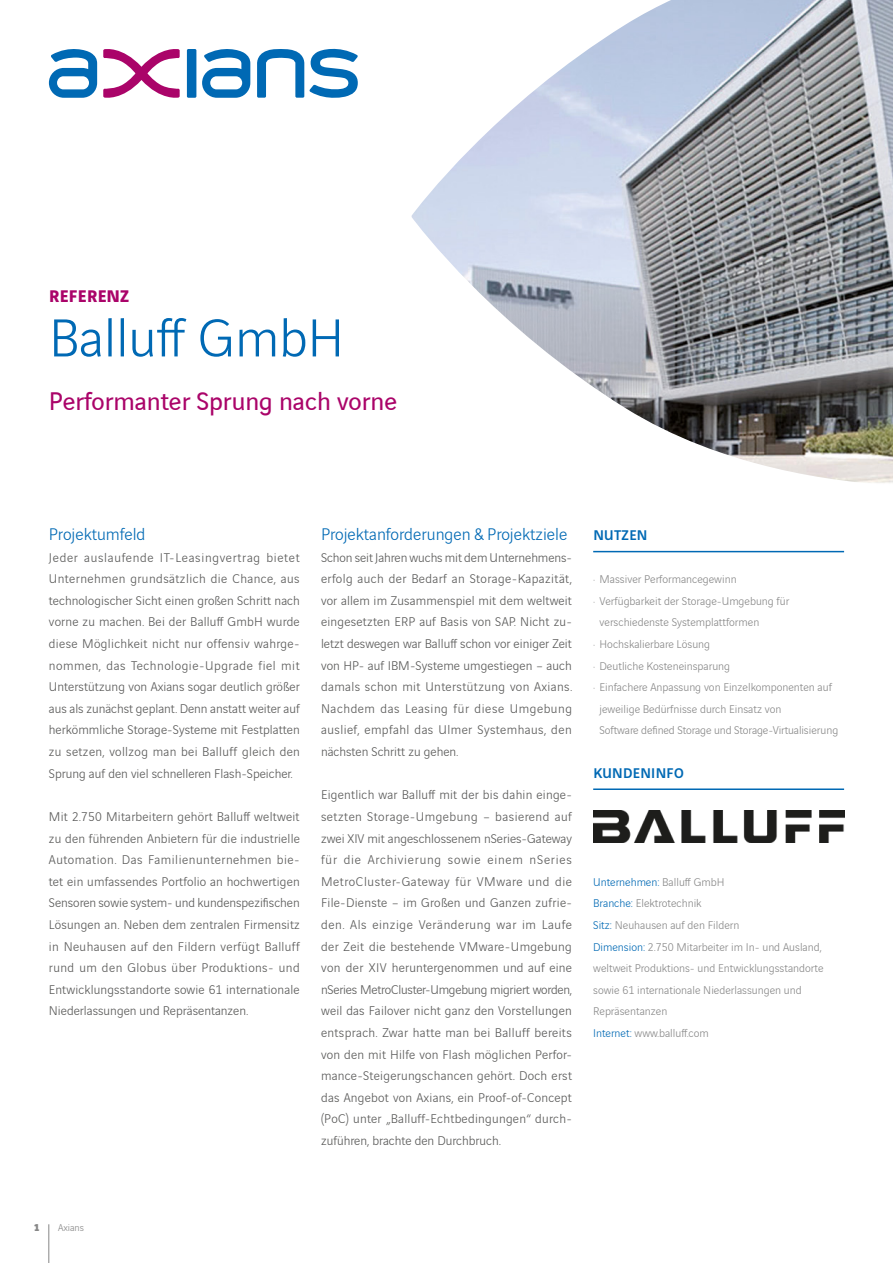
<style>
.page{position:relative;width:893px;height:1263px;background:#fff}
.page>*{position:absolute;margin:0;border:0;box-sizing:border-box;transform-origin:0 0}
.t1{font:300 57px "Vinci Sans";color:#0069b4}
.t2{font:27px "Vinci Sans";color:#aa0469}
.t3{font:300 18px "Vinci Sans";color:#0069b4}
.t4{font:700 18px "Vinci Sans";letter-spacing:.02em;color:#aa0469}
.t5{font:500 15px "Vinci Sans";letter-spacing:.02em;color:#0069b4}
.t6{font:300 13.5px/21.6px "Vinci Sans";color:#575756;text-align:justify}
.t7{font:300 12px/21.6px "Vinci Sans";color:#878787}
.t8{font:300 10.5px "Vinci Sans";color:#878787}
.t9{font:900 10.5px "Vinci Sans";color:#878787}
.s1{color:#0069b4}
</style>
<div class="page">
<hr style="left:48px;top:1224px;width:1px;height:39px;background:#878787">
<div style="left:187px;top:49px;width:9px;height:49px;background:#0069b4;border-radius:2px"></div>
<svg style="left:103px;top:49px;width:77px;height:49px"></svg>
<svg style="left:202px;top:49px;width:48px;height:49px"></svg>
<svg style="left:49px;top:49px;width:48px;height:49px"></svg>
<svg style="left:257px;top:49px;width:101px;height:49px"></svg>
<img style="left:412px;top:0;width:481px;height:483px">
<hr style="left:593px;top:551px;width:251px;height:1px;background:#0069b4">
<hr style="left:593px;top:788px;width:251px;height:2px;background:#0069b4">
<img style="left:593px;top:810px;width:251px;height:32px">
<h3 class="t4" style="left:49px;top:282px;width:82px">REFERENZ</h3>
<h1 class="t1" style="left:49px;top:296px;width:297px">Balluff GmbH</h1>
<h2 class="t2" style="left:49px;top:382px;width:350px">Performanter Sprung nach vorne</h2>
<h3 class="t3" style="left:49px;top:521px;width:98px">Projektumfeld</h3>
<p class="t6" style="left:49px;top:545px;width:253px">Jeder auslaufende IT-Leasingvertrag bietet Unternehmen grundsätzlich die Chance, aus technologischer Sicht einen großen Schritt nach vorne zu machen. Bei der Balluff GmbH wurde diese Möglichkeit nicht nur offensiv wahrge&shy;nommen, das Technologie-Upgrade fiel mit Unterstützung von Axians sogar deutlich größer aus als zunächst geplant. Denn anstatt weiter auf herkömmliche Storage-Systeme mit Festplatten zu setzen, vollzog man bei Balluff gleich den Sprung auf den viel schnelleren Flash-Speicher.</p>
<p class="t6" style="left:49px;top:804px;width:253px">Mit 2.750 Mitarbeitern gehört Balluff weltweit zu den führenden Anbietern für die industrielle Automation. Das Familienunternehmen bie&shy;tet ein umfassendes Portfolio an hochwertigen Sensoren sowie system- und kundenspezifischen Lösungen an. Neben dem zentralen Firmensitz in Neuhausen auf den Fildern verfügt Balluff rund um den Globus über Produktions- und Entwicklungsstandorte sowie 61 internationale Niederlassungen und Repräsentanzen.</p>
<h3 class="t3" style="left:321px;top:521px;width:248px">Projektanforderungen &amp; Projektziele</h3>
<p class="t6" style="left:321px;top:545px;width:253px">Schon seit Jahren wuchs mit dem Unternehmens&shy;erfolg auch der Bedarf an Storage-Kapazität, vor allem im Zusammenspiel mit dem weltweit eingesetzten ERP auf Basis von SAP. Nicht zu&shy;letzt deswegen war Balluff schon vor einiger Zeit von HP- auf IBM-Systeme umgestiegen – auch damals schon mit Unterstützung von Axians.<br>Nachdem das Leasing für diese Umgebung auslief, empfahl das Ulmer Systemhaus, den nächsten Schritt zu gehen.</p>
<p class="t6" style="left:321px;top:783px;width:253px">Eigentlich war Balluff mit der bis dahin einge&shy;setzten Storage-Umgebung – basierend auf zwei XIV mit angeschlossenem nSeries-Gateway für die Archivierung sowie einem nSeries MetroCluster-Gateway für VMware und die File-Dienste – im Großen und Ganzen zufrie&shy;den. Als einzige Veränderung war im Laufe der Zeit die bestehende VMware-Umgebung von der XIV heruntergenommen und auf eine nSeries MetroCluster-Umgebung migriert worden, weil das Failover nicht ganz den Vorstellungen entsprach. Zwar hatte man bei Balluff bereits von den mit Hilfe von Flash möglichen Perfor&shy;mance-Steigerungschancen gehört. Doch erst das Angebot von Axians, ein Proof-of-Concept (PoC) unter „Balluff-Echtbedingungen“ durch&shy;zuführen, brachte den Durchbruch.</p>
<p class="t5" style="left:593px;top:523px;width:56px">NUTZEN</p>
<p class="t7" style="left:593px;top:567px;width:145px">· Massiver Performancegewinn</p>
<p class="t7" style="left:593px;top:589px;width:198px">· Verfügbarkeit der Storage-Umgebung für</p>
<p class="t7" style="left:600px;top:611px;width:161px">verschiedenste Systemplattformen</p>
<p class="t7" style="left:593px;top:632px;width:118px">· Hochskalierbare Lösung</p>
<p class="t7" style="left:593px;top:654px;width:138px">· Deutliche Kosteneinsparung</p>
<p class="t7" style="left:593px;top:675px;width:240px">· Einfachere Anpassung von Einzelkomponenten auf</p>
<p class="t7" style="left:600px;top:697px;width:183px">jeweilige Bedürfnisse durch Einsatz von</p>
<p class="t7" style="left:600px;top:719px;width:240px">Software defined Storage und Storage-Virtualisierung</p>
<p class="t5" style="left:593px;top:761px;width:92px">KUNDENINFO</p>
<p class="t7" style="left:593px;top:870px;width:232px"><span class="s1">Unternehmen:</span> Balluff GmbH<br><span class="s1">Branche:</span> Elektrotechnik<br><span class="s1">Sitz:</span> Neuhausen auf den Fildern<br><span class="s1">Dimension:</span> 2.750 Mitarbeiter im In- und Ausland, weltweit Produktions- und Entwicklungsstandorte sowie 61 internationale Niederlassungen und Repräsentanzen<br><span class="s1">Internet:</span> www.balluff.com</p>
<p class="t9" style="left:34px;top:1219px;width:7px">1</p>
<p class="t8" style="left:58px;top:1220px;width:28px">Axians</p>
</div>
